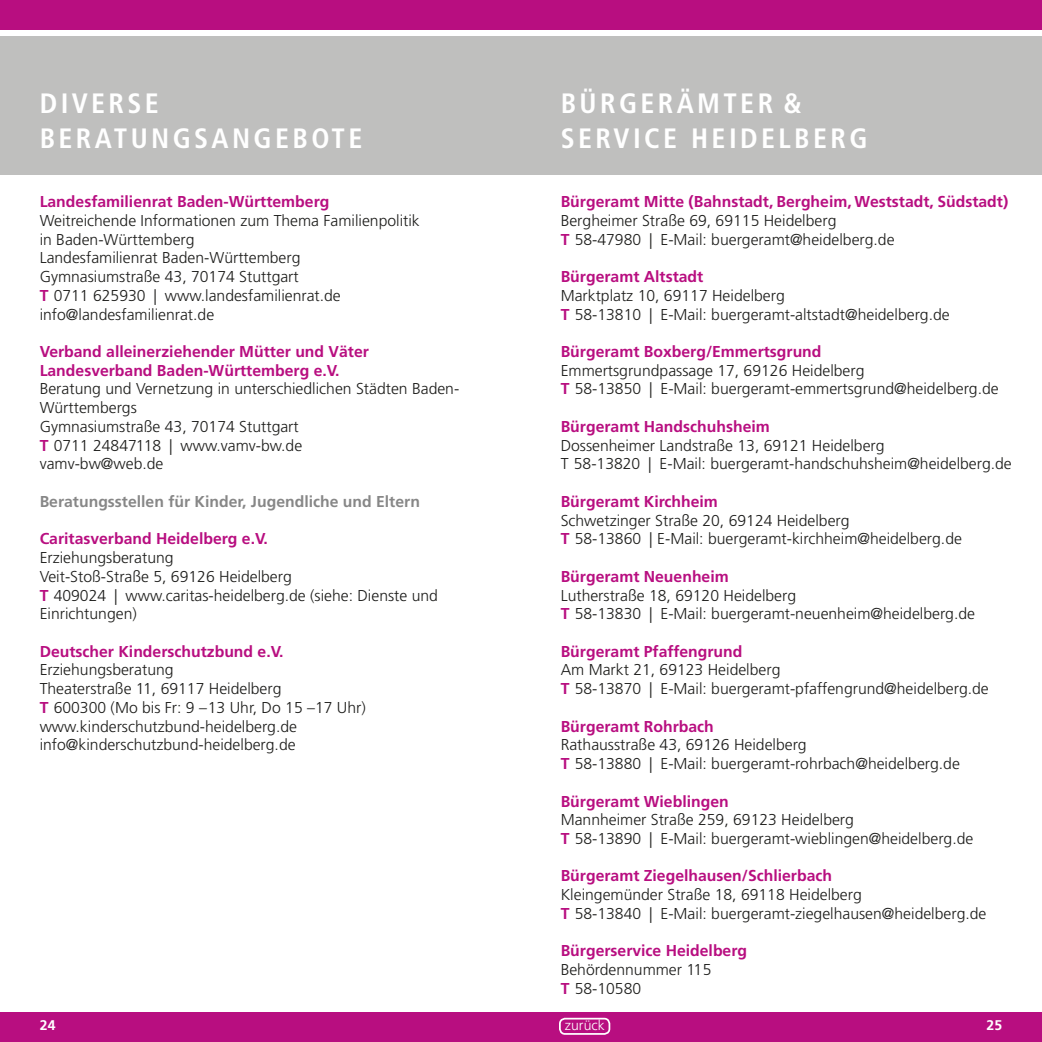
<style>
.page{position:relative;width:1042px;height:1042px;background:#fff}
.page>*{position:absolute;margin:0;border:0;box-sizing:border-box;transform-origin:0 0}
.t1{font:700 condensed 28px/35px "Frutiger";letter-spacing:.12em;color:#fff}
.t2{font:300 15.75px/18.7px "Frutiger";color:#1d1d1b}
.t3{font:700 15.75px/18.7px "Frutiger";color:#b80e80}
.t4{font:700 15.75px "Frutiger";color:#878787}
.t5{font:300 14px "Frutiger";letter-spacing:.005em;color:#fff}
.t6{font:700 14px "Frutiger";color:#fff}
.s1{font-weight:700;color:#b80e80}
</style>
<div class="page">
<div style="left:505px;top:0;width:537px;height:30px;background:#b80e80"></div>
<div style="left:497px;top:1012px;width:545px;height:30px;background:#b80e80"></div>
<div style="left:505px;top:36px;width:537px;height:139px;background:#bfbfbe"></div>
<div style="left:0;top:0;width:537px;height:30px;background:#b80e80"></div>
<div style="left:0;top:1012px;width:542px;height:30px;background:#b80e80"></div>
<div style="left:0;top:36px;width:540px;height:139px;background:#bfbfbe"></div>
<div style="left:559px;top:1018px;width:51px;height:17px;border:2px solid #fff;border-radius:5px"></div>
<h1 class="t1" style="left:40px;top:86px;width:324px">DIVERSE<br>BERATUNGSANGEBOTE</h1>
<h1 class="t1" style="left:561px;top:86px;width:308px">BÜRGERÄMTER &amp;<br>SERVICE HEIDELBERG</h1>
<p class="t3" style="left:40px;top:192px;width:291px">Landesfamilienrat Baden-Württemberg</p>
<p class="t2" style="left:40px;top:211px;width:382px">Weitreichende Informationen zum Thema Familienpolitik in Baden-Württemberg<br>Landesfamilienrat Baden-Württemberg Gymnasiumstraße 43, 70174 Stuttgart<br><span class="s1">T</span> 0711 625930 | www.landesfamilienrat.de info@landesfamilienrat.de</p>
<p class="t3" style="left:40px;top:342px;width:331px">Verband alleinerziehender Mütter und Väter<br>Landesverband Baden-Württemberg e.V.</p>
<p class="t2" style="left:40px;top:380px;width:421px">Beratung und Vernetzung in unterschiedlichen Städten Baden-<br>Württembergs<br>Gymnasiumstraße 43, 70174 Stuttgart<br><span class="s1">T</span> 0711 24847118 | www.vamv-bw.de<br>vamv-bw@web.de</p>
<p class="t4" style="left:40px;top:492px;width:382px">Beratungsstellen für Kinder, Jugendliche und Eltern</p>
<p class="t3" style="left:40px;top:529px;width:230px">Caritasverband Heidelberg e.V.</p>
<p class="t2" style="left:40px;top:548px;width:400px">Erziehungsberatung<br>Veit-Stoß-Straße 5, 69126 Heidelberg<br><span class="s1">T</span> 409024 | www.caritas-heidelberg.de (siehe: Dienste und Einrichtungen)</p>
<p class="t3" style="left:40px;top:642px;width:245px">Deutscher Kinderschutzbund e.V.</p>
<p class="t2" style="left:40px;top:661px;width:328px">Erziehungsberatung<br>Theaterstraße 11, 69117 Heidelberg<br><span class="s1">T</span> 600300 (Mo bis Fr: 9 –13 Uhr, Do 15 –17 Uhr) www.kinderschutzbund-heidelberg.de info@kinderschutzbund-heidelberg.de</p>
<p class="t3" style="left:561px;top:192px;width:449px">Bürgeramt Mitte (Bahnstadt, Bergheim, Weststadt, Südstadt)</p>
<p class="t2" style="left:561px;top:211px;width:335px">Bergheimer Straße 69, 69115 Heidelberg<br><span class="s1">T</span> 58-47980 | E-Mail: buergeramt@heidelberg.de</p>
<p class="t3" style="left:561px;top:267px;width:144px">Bürgeramt Altstadt</p>
<p class="t2" style="left:561px;top:286px;width:390px">Marktplatz 10, 69117 Heidelberg<br><span class="s1">T</span> 58-13810 | E-Mail: buergeramt-altstadt@heidelberg.de</p>
<p class="t3" style="left:561px;top:342px;width:262px">Bürgeramt Boxberg/Emmertsgrund</p>
<p class="t2" style="left:561px;top:361px;width:439px">Emmertsgrundpassage 17, 69126 Heidelberg<br><span class="s1">T</span> 58-13850 | E-Mail: buergeramt-emmertsgrund@heidelberg.de</p>
<p class="t3" style="left:561px;top:417px;width:211px">Bürgeramt Handschuhsheim</p>
<p class="t2" style="left:561px;top:436px;width:453px">Dossenheimer Landstraße 13, 69121 Heidelberg<br>T 58-13820 | E-Mail: buergeramt-handschuhsheim@heidelberg.de</p>
<p class="t3" style="left:561px;top:492px;width:159px">Bürgeramt Kirchheim</p>
<p class="t2" style="left:561px;top:511px;width:403px">Schwetzinger Straße 20, 69124 Heidelberg<br><span class="s1">T</span> 58-13860 | E-Mail: buergeramt-kirchheim@heidelberg.de</p>
<p class="t3" style="left:561px;top:567px;width:170px">Bürgeramt Neuenheim</p>
<p class="t2" style="left:561px;top:586px;width:416px">Lutherstraße 18, 69120 Heidelberg<br><span class="s1">T</span> 58-13830 | E-Mail: buergeramt-neuenheim@heidelberg.de</p>
<p class="t3" style="left:561px;top:642px;width:183px">Bürgeramt Pfaffengrund</p>
<p class="t2" style="left:561px;top:661px;width:430px">Am Markt 21, 69123 Heidelberg<br><span class="s1">T</span> 58-13870 | E-Mail: buergeramt-pfaffengrund@heidelberg.de</p>
<p class="t3" style="left:561px;top:717px;width:155px">Bürgeramt Rohrbach</p>
<p class="t2" style="left:561px;top:736px;width:401px">Rathausstraße 43, 69126 Heidelberg<br><span class="s1">T</span> 58-13880 | E-Mail: buergeramt-rohrbach@heidelberg.de</p>
<p class="t3" style="left:561px;top:792px;width:170px">Bürgeramt Wieblingen</p>
<p class="t2" style="left:561px;top:810px;width:414px">Mannheimer Straße 259, 69123 Heidelberg<br><span class="s1">T</span> 58-13890 | E-Mail: buergeramt-wieblingen@heidelberg.de</p>
<p class="t3" style="left:561px;top:866px;width:273px">Bürgeramt Ziegelhausen/Schlierbach</p>
<p class="t2" style="left:561px;top:885px;width:427px">Kleingemünder Straße 18, 69118 Heidelberg<br><span class="s1">T</span> 58-13840 | E-Mail: buergeramt-ziegelhausen@heidelberg.de</p>
<p class="t3" style="left:561px;top:941px;width:188px">Bürgerservice Heidelberg</p>
<p class="t2" style="left:561px;top:960px;width:152px">Behördennummer 115<br><span class="s1">T</span> 58-10580</p>
<p class="t6" style="left:40px;top:1016px;width:17px">24</p>
<p class="t5" style="left:565px;top:1017px;width:42px">zurück</p>
<p class="t6" style="left:986px;top:1016px;width:17px">25</p>
</div>
